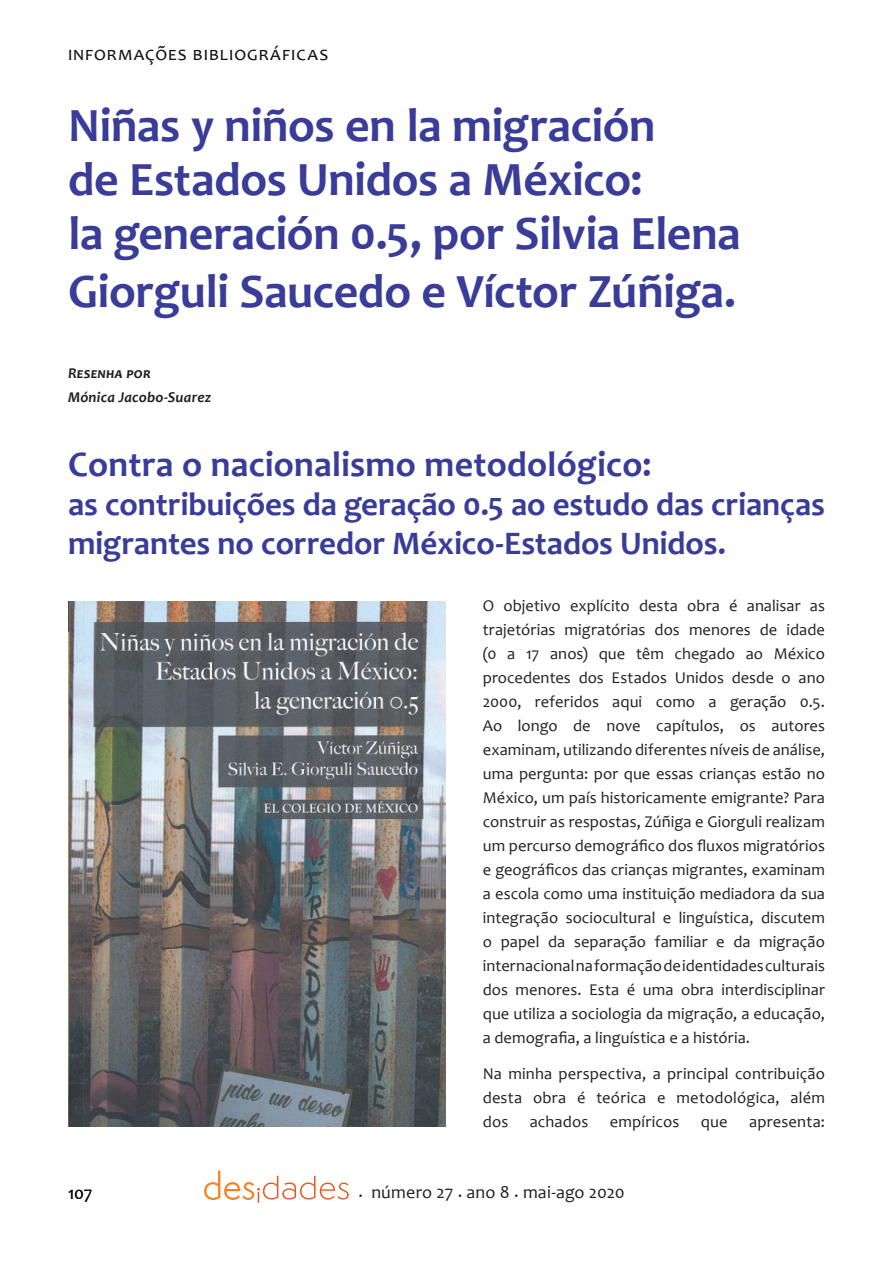
<style>
.page{position:relative;width:893px;height:1263px;background:#fff}
.page>*{position:absolute;margin:0;border:0;box-sizing:border-box;transform-origin:0 0}
.t1{font:700 48px/55.2px "Candara";letter-spacing:-.01em;color:#393c98}
.t2{font:700 36px "Candara";letter-spacing:.005em;color:#393c98}
.t3{font:700 33px/39px "Candara";letter-spacing:-.005em;color:#393c98}
.t4{font:19.5px "Candara";letter-spacing:.05em;color:#131212}
.t5{font:18px "Candara";letter-spacing:.01em;color:#231f20}
.t6{font:18px "Candara";color:#131212}
.t7{font:16.5px/24px "Candara";letter-spacing:.01em;color:#231f20;text-align:justify}
.t8{font:italic 700 15px/24px "Candara";letter-spacing:.015em;color:#231f20}
</style>
<div class="page">
<svg style="left:204px;top:1170px;width:145px;height:33px"></svg>
<img style="left:68px;top:602px;width:377px;height:524px">
<p class="t4" style="left:68px;top:42px;width:262px">informações bibliográficas</p>
<h1 class="t1" style="left:68px;top:97px;width:674px">Niñas y niños en la migración<br>de Estados Unidos a México:<br>la generación 0.5, por Silvia Elena<br>Giorguli Saucedo e Víctor Zúñiga.</h1>
<p class="t8" style="left:68px;top:360px;width:145px">Resenha por<br>Mónica Jacobo-Suarez</p>
<h2 class="t2" style="left:68px;top:442px;width:585px">Contra o nacionalismo metodológico:</h2>
<h3 class="t3" style="left:68px;top:484px;width:758px">as contribuições da geração 0.5 ao estudo das crianças migrantes no corredor México-Estados Unidos.</h3>
<p class="t7" style="left:483px;top:593px;width:344px">O objetivo explícito desta obra é analisar as trajetórias migratórias dos menores de idade (0 a 17 anos) que têm chegado ao México procedentes dos Estados Unidos desde o ano 2000, referidos aqui como a geração 0.5.<br>Ao longo de nove capítulos, os autores examinam, utilizando diferentes níveis de análise, uma pergunta: por que essas crianças estão no México, um país historicamente emigrante? Para construir as respostas, Zúñiga e Giorguli realizam um percurso demográfico dos fluxos migratórios e geográficos das crianças migrantes, examinam a escola como uma instituição mediadora da sua integração sociocultural e linguística, discutem o papel da separação familiar e da migração internacional na formação de identidades culturais dos menores. Esta é uma obra interdisciplinar que utiliza a sociologia da migração, a educação, a demografia, a linguística e a história.</p>
<p class="t7" style="left:483px;top:1061px;width:344px">Na minha perspectiva, a principal contribuição desta obra é teórica e metodológica, além dos</p>
<p class="t7" style="left:530px;top:1109px;width:60px">achados</p>
<p class="t7" style="left:610px;top:1109px;width:71px">empíricos</p>
<p class="t7" style="left:701px;top:1109px;width:28px">que</p>
<p class="t7" style="left:749px;top:1109px;width:77px">apresenta:</p>
<p class="t6" style="left:68px;top:1182px;width:26px">107</p>
<p class="t5" style="left:358px;top:1181px;width:268px">. número 27 . ano 8 . mai-ago 2020</p>
</div>
